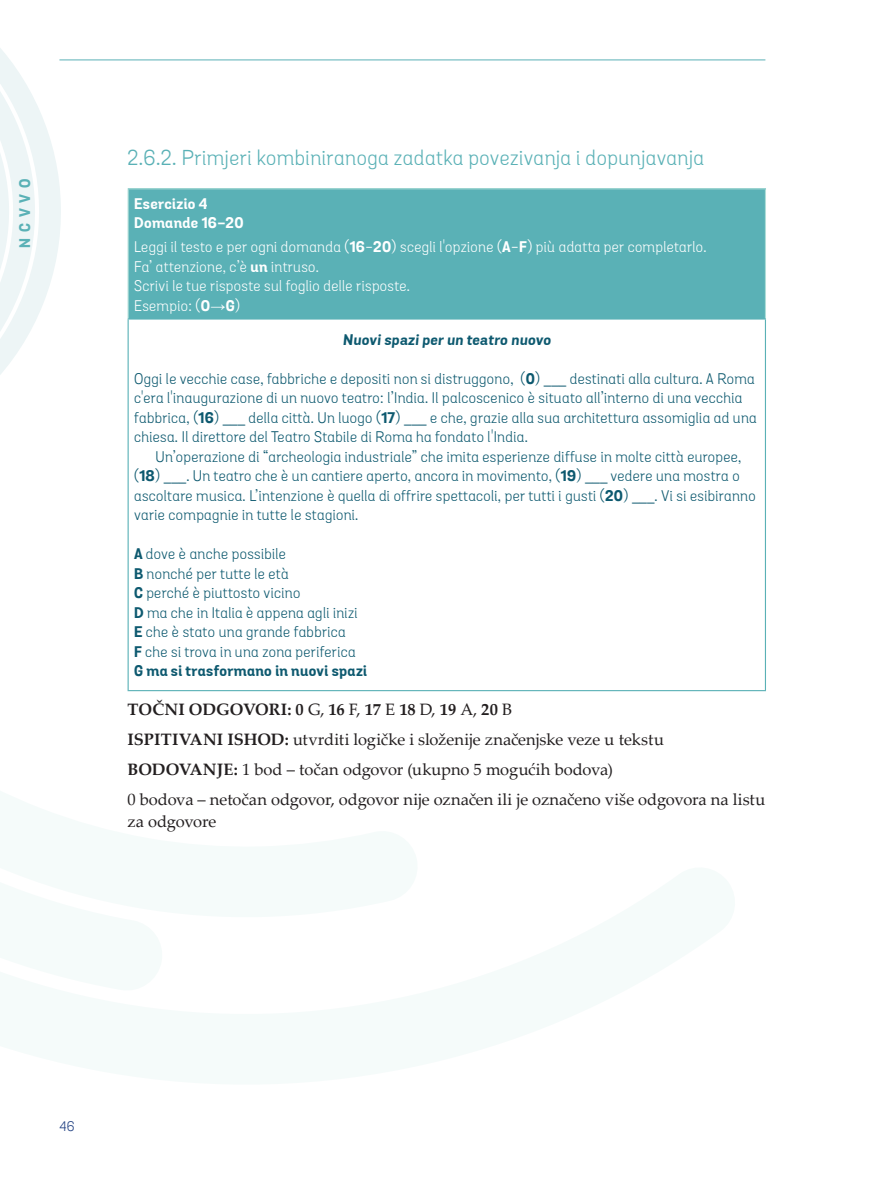
<style>
.page{position:relative;width:893px;height:1191px;background:#fff}
.page>*{position:absolute;margin:0;border:0;box-sizing:border-box;transform-origin:0 0}
.t1{font:21px "Grota Sans Alt Book 67682";letter-spacing:.025em;color:#5ab1b6}
.t2{font:16.5px/30px "Palatino Linotype";letter-spacing:-.005em;color:#231f20}
.t3{font:15px/19.5px "Grota Sans Alt Book 67682";letter-spacing:.025em;color:#0d596f}
.t4{font:15px/19.5px "Grota Sans Alt Book 67682";letter-spacing:.025em;color:#fff}
.t5{font:15px "Grota Sans Alt Bold 40648";letter-spacing:.025em;color:#0d596f}
.t6{font:15px "Grota Sans Alt Bold Italic 02933";letter-spacing:.025em;color:#0d596f}
.t7{font:15px/19.5px "Grota Sans Alt Bold 40648";letter-spacing:.025em;color:#fff}
.t8{font:15px "Grota Sans Alt Bold 40648";letter-spacing:.395em;color:#5ab1b6}
.t9{font:13.5px "Grota Sans Alt Book 67682";color:#284786}
.s1{font-family:"Grota Sans Alt Bold 40648"}
.s2{font-family:"Arial"}
.s3{font-family:"Palatino Linotype"}
.s4{font-weight:700}
</style>
<div class="page">
<hr style="left:59px;top:60px;width:706px;height:1px;background:#5ab1b6">
<svg style="left:0;top:48px;width:421px;height:644px"></svg>
<div style="left:128px;top:189px;width:637px;height:130px;background:#5ab1b6"></div>
<hr style="left:128px;top:318px;width:638px;height:1px;background:#5ab1b6">
<hr style="left:128px;top:319px;width:1px;height:371px;background:#5ab1b6">
<hr style="left:765px;top:319px;width:1px;height:371px;background:#5ab1b6">
<hr style="left:128px;top:690px;width:638px;height:1px;background:#5ab1b6">
<hr style="left:765px;top:189px;width:1px;height:129px;background:#afded8">
<hr style="left:128px;top:188px;width:638px;height:1px;background:#afded8">
<hr style="left:128px;top:189px;width:1px;height:129px;background:#afded8">
<p class="t8" style="left:16px;top:248px;width:71px;rotate:-90deg">NCVVO</p>
<h1 class="t1" style="left:128px;top:145px;width:578px">2.6.2. Primjeri kombiniranoga zadatka povezivanja i dopunjavanja</h1>
<p class="t7" style="left:134px;top:195px;width:111px">Esercizio 4<br>Domande 16-20</p>
<p class="t4" style="left:134px;top:237px;width:574px">Leggi il testo e per ogni domanda (<span class="s1">16</span>-<span class="s1">20</span>) scegli l'opzione (<span class="s1">A</span>-<span class="s1">F</span>) più adatta per completarlo.<br>Fa’ attenzione, c’è <span class="s1">un</span> intruso.<br>Scrivi le tue risposte sul foglio delle risposte.<br>Esempio: (<span class="s1">O</span><span class="s2">→</span><span class="s1">G</span>)</p>
<p class="t6" style="left:343px;top:330px;width:209px">Nuovi spazi per un teatro nuovo</p>
<p class="t3" style="left:134px;top:369px;width:624px">Oggi le vecchie case, fabbriche e depositi non si distruggono, (<span class="s1">0</span>) <span class="s3">___</span> destinati alla cultura. A Roma c'era l'inaugurazione di un nuovo teatro: l’India. Il palcoscenico è situato all’interno di una vecchia fabbrica, (<span class="s1">16</span>) <span class="s3">___</span> della città. Un luogo (<span class="s1">17</span>) <span class="s3">___</span> e che, grazie alla sua architettura assomiglia ad una chiesa. Il direttore del Teatro Stabile di Roma ha fondato l'India.</p>
<p class="t3" style="left:134px;top:447px;width:623px;text-indent:21px">Un’operazione di “archeologia industriale” che imita esperienze diffuse in molte città europee, (<span class="s1">18</span>) <span class="s3">___</span>. Un teatro che è un cantiere aperto, ancora in movimento, (<span class="s1">19</span>) <span class="s3">___</span> vedere una mostra o ascoltare musica. L’intenzione è quella di offrire spettacoli, per tutti i gusti (<span class="s1">20</span>) <span class="s3">___</span>. Vi si esibiranno varie compagnie in tutte le stagioni.</p>
<p class="t3" style="left:134px;top:545px;width:225px"><span class="s1">A</span> dove è anche possibile<br><span class="s1">B</span> nonché per tutte le età<br><span class="s1">C</span> perché è piuttosto vicino<br><span class="s1">D</span> ma che in Italia è appena agli inizi<br><span class="s1">E</span> che è stato una grande fabbrica<br><span class="s1">F</span> che si trova in una zona periferica</p>
<p class="t5" style="left:134px;top:662px;width:235px">G ma si trasformano in nuovi spazi</p>
<p class="t2" style="left:128px;top:694px;width:639px"><span class="s4">TOČNI ODGOVORI: 0</span> G, <span class="s4">16</span> F, <span class="s4">17</span> E <span class="s4">18</span> D, <span class="s4">19</span> A, <span class="s4">20</span> B<br><span class="s4">ISPITIVANI ISHOD:</span> utvrditi logičke i složenije značenjske veze u tekstu <span class="s4">BODOVANJE:</span> 1 bod – točan odgovor (ukupno 5 mogućih bodova)<br>0 bodova – netočan odgovor, odgovor nije označen ili je označeno više odgovora na listu</p>
<p class="t2" style="left:128px;top:805px;width:90px">za odgovore</p>
<p class="t9" style="left:59px;top:1118px;width:17px">46</p>
</div>
